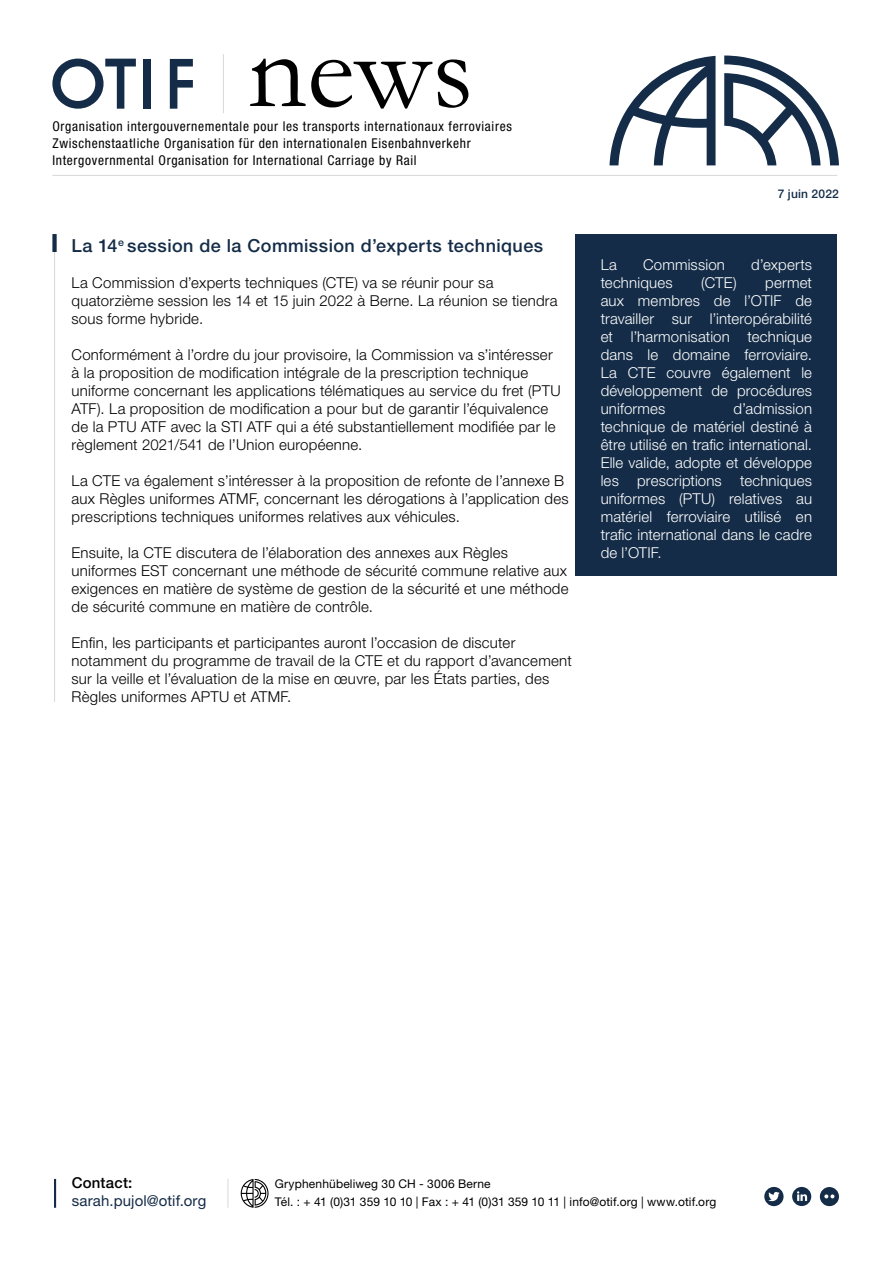
<style>
.page{position:relative;width:893px;height:1263px;background:#fff}
.page>*{position:absolute;margin:0;border:0;box-sizing:border-box;transform-origin:0 0}
.t1{font:500 18px "Helvetica Neue LT Std";letter-spacing:.025em;color:#142c47}
.t2{font:300 15px/18px "Helvetica Neue LT Std";letter-spacing:.015em;color:#000}
.t3{font:300 15px/18px "Helvetica Neue LT Std";letter-spacing:.01em;color:#fff;text-align:justify}
.t4{font:15px "Helvetica Neue LT Std";letter-spacing:.01em;color:#142c47}
.t5{font:500 15px "Helvetica Neue LT Std";letter-spacing:.01em;color:#000}
.t6{font:condensed 13.5px/17px "Helvetica Neue LT Std";letter-spacing:.05em;color:#000}
.t7{font:12px/18px "Helvetica Neue LT Std";letter-spacing:.01em;color:#000}
.t8{font:500 12px "Helvetica Neue LT Std";letter-spacing:.02em;color:#142c47}
</style>
<div class="page">
<svg style="left:52px;top:59px;width:84px;height:50px"></svg>
<div style="left:143px;top:59px;width:8px;height:50px;background:#142c47"></div>
<svg style="left:170px;top:59px;width:23px;height:50px"></svg>
<svg style="left:250px;top:59px;width:182px;height:50px"></svg>
<svg style="left:438px;top:59px;width:30px;height:49px"></svg>
<hr style="left:223px;top:54px;width:1px;height:59px;background:#dadada">
<hr style="left:52px;top:175px;width:785px;height:1px;background:#dadada">
<svg style="left:724px;top:56px;width:115px;height:109px"></svg>
<svg style="left:609px;top:56px;width:106px;height:109px"></svg>
<hr style="left:54px;top:252px;width:1px;height:450px;background:#dadada">
<div style="left:52px;top:234px;width:5px;height:18px;background:#142c47"></div>
<hr style="left:54px;top:1179px;width:2px;height:29px;background:#142c47">
<svg style="left:227px;top:1179px;width:1px;height:29px"></svg>
<svg style="left:764px;top:1187px;width:19px;height:19px"></svg>
<svg style="left:792px;top:1187px;width:19px;height:19px"></svg>
<svg style="left:820px;top:1187px;width:19px;height:19px"></svg>
<svg style="left:241px;top:1179px;width:28px;height:29px"></svg>
<div style="left:576px;top:234px;width:261px;height:342px;background:#142c47"></div>
<p class="t6" style="left:52px;top:118px;width:461px">Organisation intergouvernementale pour les transports internationaux ferroviaires<br>Zwischenstaatliche Organisation für den internationalen Eisenbahnverkehr<br>Intergovernmental Organisation for International Carriage by Rail</p>
<p class="t1" style="left:72px;top:235px;width:473px">La 14<sup>e</sup> session de la Commission d’experts techniques</p>
<p class="t2" style="left:72px;top:273px;width:488px">La Commission d’experts techniques (CTE) va se réunir pour sa quatorzième session les 14 et 15 juin 2022 à Berne. La réunion se tiendra sous forme hybride.</p>
<p class="t2" style="left:72px;top:345px;width:491px">Conformément à l’ordre du jour provisoire, la Commission va s’intéresser à la proposition de modification intégrale de la prescription technique uniforme concernant les applications télématiques au service du fret (PTU ATF). La proposition de modification a pour but de garantir l’équivalence de la PTU ATF avec la STI ATF qui a été substantiellement modifiée par le règlement 2021/541 de l’Union européenne.</p>
<p class="t2" style="left:72px;top:471px;width:499px">La CTE va également s’intéresser à la proposition de refonte de l’annexe B aux Règles uniformes ATMF, concernant les dérogations à l’application des prescriptions techniques uniformes relatives aux véhicules.</p>
<p class="t2" style="left:72px;top:543px;width:499px">Ensuite, la CTE discutera de l’élaboration des annexes aux Règles uniformes EST concernant une méthode de sécurité commune relative aux exigences en matière de système de gestion de la sécurité et une méthode de sécurité commune en matière de contrôle.</p>
<p class="t2" style="left:72px;top:633px;width:502px">Enfin, les participants et participantes auront l’occasion de discuter notamment du programme de travail de la CTE et du rapport d’avancement sur la veille et l’évaluation de la mise en œuvre, par les États parties, des Règles uniformes APTU et ATMF.</p>
<p class="t8" style="left:778px;top:187px;width:63px">7 juin 2022</p>
<p class="t3" style="left:601px;top:255px;width:18px">La</p>
<p class="t3" style="left:643px;top:255px;width:83px">Commission</p>
<p class="t3" style="left:751px;top:255px;width:62px">d’experts</p>
<p class="t3" style="left:601px;top:273px;width:73px">techniques</p>
<p class="t3" style="left:701px;top:273px;width:37px">(CTE)</p>
<p class="t3" style="left:601px;top:273px;width:213px;text-indent:165px">permet aux membres de l’OTIF de travailler sur l’interopérabilité et l’harmonisation technique dans le domaine ferroviaire.<br>La CTE couvre également le développement de procédures uniformes</p>
<p class="t3" style="left:601px;top:399px;width:213px;text-indent:133px">d’admission technique de matériel destiné à être utilisé en trafic international.<br>Elle valide, adopte et développe les prescriptions techniques uniformes (PTU) relatives au matériel ferroviaire utilisé en trafic international dans le cadre de l’OTIF.</p>
<p class="t5" style="left:72px;top:1174px;width:62px">Contact:</p>
<p class="t4" style="left:72px;top:1192px;width:136px">sarah.pujol@otif.org</p>
<p class="t7" style="left:275px;top:1175px;width:443px">Gryphenhübeliweg 30 CH - 3006 Berne<br>Tél. : + 41 (0)31 359 10 10 | Fax : + 41 (0)31 359 10 11 | info@otif.org | www.otif.org</p>
</div>
